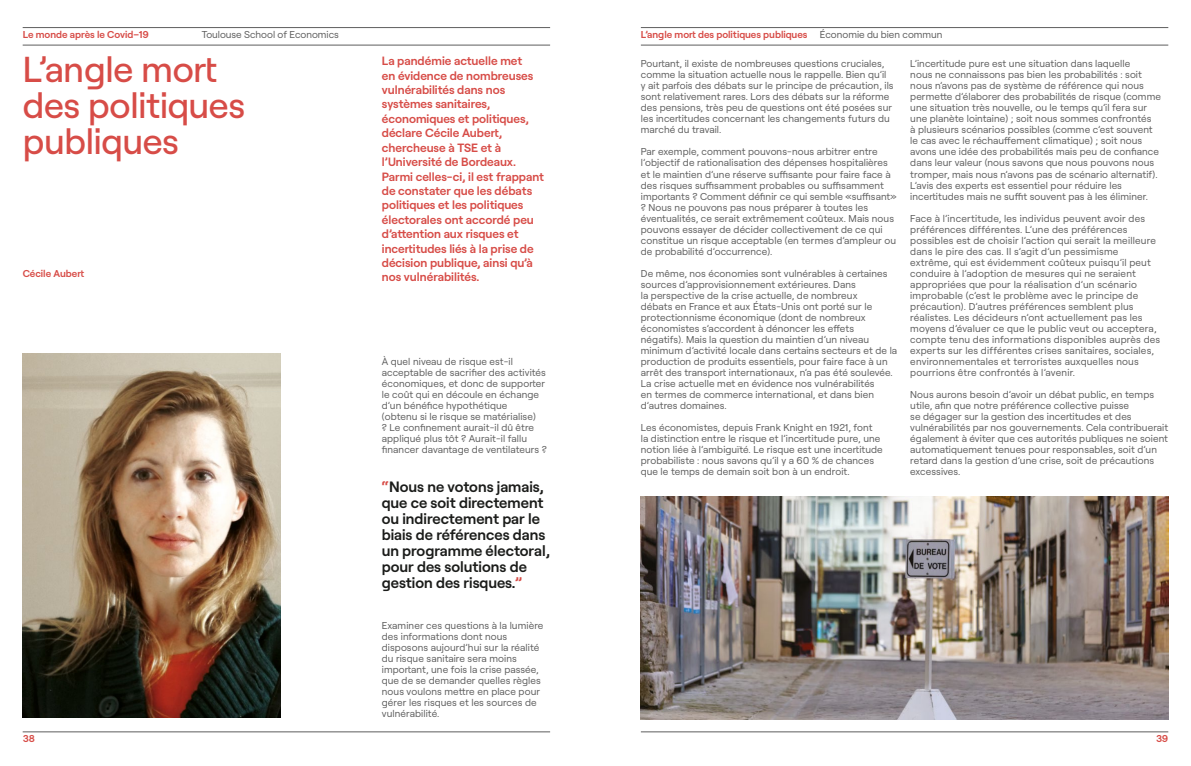
<style>
.page{position:relative;width:1191px;height:766px;background:#fff}
.page>*{position:absolute;margin:0;border:0;box-sizing:border-box;transform-origin:0 0}
.t1{font:500 36px/36px "Roobert";letter-spacing:-.005em;color:#d74c47}
.t2{font:600 15px/16px "Roobert";color:#1b1c1a}
.t3{font:600 12px/14.4px "Roobert";color:#d74c47}
.t4{font:10px/11px "Roobert";letter-spacing:.01em;color:#5e5e5e}
.t5{font:600 10px "Roobert";color:#d74c47}
.s1{font-weight:400;color:#5e5e5e}
.s2{color:#d74c47}
</style>
<div class="page">
<hr style="left:641px;top:27px;width:527px;height:1px;background:#5e5e5e">
<hr style="left:641px;top:45px;width:527px;height:1px;background:#5e5e5e">
<hr style="left:23px;top:27px;width:527px;height:1px;background:#5e5e5e">
<hr style="left:23px;top:45px;width:527px;height:1px;background:#5e5e5e">
<hr style="left:23px;top:731px;width:527px;height:1px;background:#5e5e5e">
<hr style="left:641px;top:731px;width:527px;height:1px;background:#5e5e5e">
<img style="left:641px;top:496px;width:527px;height:223px">
<img style="left:23px;top:353px;width:258px;height:364px">
<p class="t5" style="left:23px;top:27px;width:128px">Le monde après le Covid–19</p>
<p class="t4" style="left:202px;top:28px;width:139px">Toulouse School of Economics</p>
<p class="t5" style="left:641px;top:27px;width:303px">L’angle mort des politiques publiques <span class="s1">Économie du bien commun</span></p>
<h1 class="t1" style="left:23px;top:49px;width:224px">L’angle mort des politiques publiques</h1>
<p class="t3" style="left:382px;top:53px;width:163px">La pandémie actuelle met<br>en évidence de nombreuses vulnérabilités dans nos systèmes sanitaires, économiques et politiques, déclare Cécile Aubert, chercheuse à TSE et à l’Université de Bordeaux.<br>Parmi celles-ci, il est frappant de constater que les débats politiques et les politiques électorales ont accordé peu d’attention aux risques et incertitudes liés à la prise de décision publique, ainsi qu’à nos vulnérabilités.</p>
<p class="t5" style="left:23px;top:265px;width:63px">Cécile Aubert</p>
<p class="t4" style="left:382px;top:355px;width:166px">À quel niveau de risque est-il acceptable de sacrifier des activités économiques, et donc de supporter le coût qui en découle en échange d’un bénéfice hypothétique<br>(obtenu si le risque se matérialise)<br>? Le confinement aurait-il dû être appliqué plus tôt ? Aurait-il fallu financer davantage de ventilateurs ?</p>
<h2 class="t2" style="left:382px;top:477px;width:170px"><span class="s2">“</span>Nous ne votons jamais, que ce soit directement ou indirectement par le biais de références dans un programme électoral, pour des solutions de gestion des risques.<span class="s2">”</span></h2>
<p class="t4" style="left:382px;top:619px;width:163px">Examiner ces questions à la lumière des informations dont nous disposons aujourd’hui sur la réalité du risque sanitaire sera moins important, une fois la crise passée, que de se demander quelles règles nous voulons mettre en place pour gérer les risques et les sources de vulnérabilité.</p>
<p class="t4" style="left:641px;top:58px;width:254px">Pourtant, il existe de nombreuses questions cruciales, comme la situation actuelle nous le rappelle. Bien qu’il y ait parfois des débats sur le principe de précaution, ils sont relativement rares. Lors des débats sur la réforme des pensions, très peu de questions ont été posées sur les incertitudes concernant les changements futurs du marché du travail.</p>
<p class="t4" style="left:641px;top:146px;width:257px">Par exemple, comment pouvons-nous arbitrer entre l’objectif de rationalisation des dépenses hospitalières et le maintien d’une réserve suffisante pour faire face à des risques suffisamment probables ou suffisamment importants ? Comment définir ce qui semble «suffisant» ? Nous ne pouvons pas nous préparer à toutes les éventualités, ce serait extrêmement coûteux. Mais nous pouvons essayer de décider collectivement de ce qui constitue un risque acceptable (en termes d’ampleur ou de probabilité d’occurrence).</p>
<p class="t4" style="left:641px;top:267px;width:258px">De même, nos économies sont vulnérables à certaines sources d’approvisionnement extérieures. Dans<br>la perspective de la crise actuelle, de nombreux<br>débats en France et aux États-Unis ont porté sur le protectionnisme économique (dont de nombreux économistes s’accordent à dénoncer les effets négatifs). Mais la question du maintien d’un niveau minimum d’activité locale dans certains secteurs et de la production de produits essentiels, pour faire face à un arrêt des transport internationaux, n’a pas été soulevée.<br>La crise actuelle met en évidence nos vulnérabilités<br>en termes de commerce international, et dans bien d’autres domaines.</p>
<p class="t4" style="left:641px;top:421px;width:243px">Les économistes, depuis Frank Knight en 1921, font<br>la distinction entre le risque et l’incertitude pure, une notion liée à l’ambiguïté. Le risque est une incertitude probabiliste : nous savons qu’il y a 60 % de chances que le temps de demain soit bon à un endroit.</p>
<p class="t4" style="left:910px;top:58px;width:252px">L’incertitude pure est une situation dans laquelle<br>nous ne connaissons pas bien les probabilités : soit nous n’avons pas de système de référence qui nous permette d’élaborer des probabilités de risque (comme une situation très nouvelle, ou le temps qu’il fera sur une planète lointaine) ; soit nous sommes confrontés<br>à plusieurs scénarios possibles (comme c’est souvent le cas avec le réchauffement climatique) ; soit nous avons une idée des probabilités mais peu de confiance dans leur valeur (nous savons que nous pouvons nous tromper, mais nous n’avons pas de scénario alternatif).<br>L’avis des experts est essentiel pour réduire les incertitudes mais ne suffit souvent pas à les éliminer.</p>
<p class="t4" style="left:910px;top:212px;width:251px">Face à l’incertitude, les individus peuvent avoir des préférences différentes. L’une des préférences possibles est de choisir l’action qui serait la meilleure dans le pire des cas. Il s’agit d’un pessimisme extrême, qui est évidemment coûteux puisqu’il peut conduire à l’adoption de mesures qui ne seraient appropriées que pour la réalisation d’un scénario improbable (c’est le problème avec le principe de précaution). D’autres préférences semblent plus réalistes. Les décideurs n’ont actuellement pas les moyens d’évaluer ce que le public veut ou acceptera, compte tenu des informations disponibles auprès des experts sur les différentes crises sanitaires, sociales, environnementales et terroristes auxquelles nous pourrions être confrontés à l’avenir.</p>
<p class="t4" style="left:910px;top:388px;width:259px">Nous aurons besoin d’avoir un débat public, en temps utile, afin que notre préférence collective puisse<br>se dégager sur la gestion des incertitudes et des vulnérabilités par nos gouvernements. Cela contribuerait également à éviter que ces autorités publiques ne soient automatiquement tenues pour responsables, soit d’un retard dans la gestion d’une crise, soit de précautions excessives.</p>
<p class="t5" style="left:23px;top:730px;width:14px">38</p>
<p class="t5" style="left:1156px;top:730px;width:14px">39</p>
</div>
